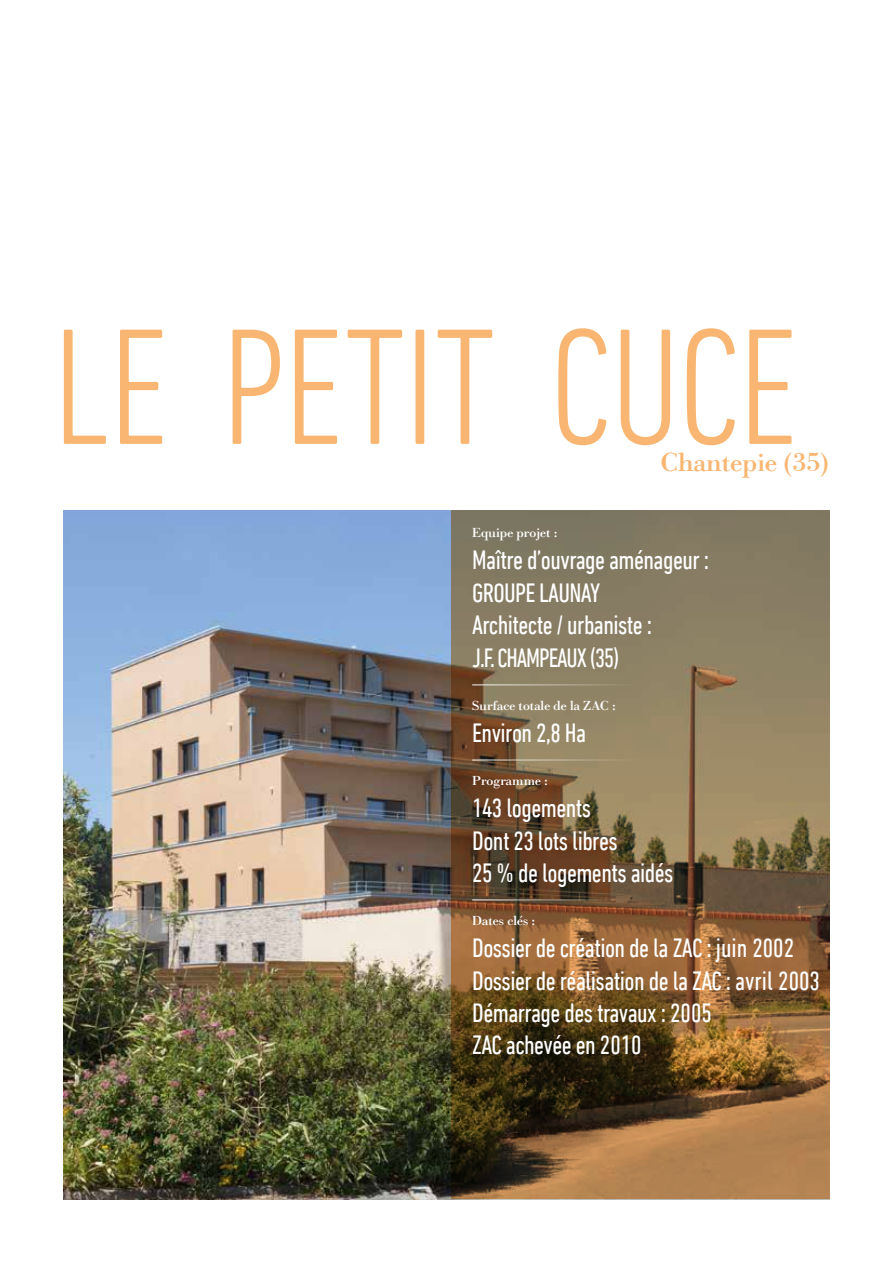
<style>
.page{position:relative;width:893px;height:1263px;background:#fff}
.page>*{position:absolute;margin:0;border:0;box-sizing:border-box;transform-origin:0 0}
.t1{font:300 condensed 168px "DIN Next LT Pro";letter-spacing:-.01em;color:#f9b672}
.t2{font:condensed 27px/32.4px "DIN Next LT Pro";letter-spacing:-.02em;color:#fff}
.t3{font:700 27px "Bodoni Classico";color:#f9b672}
.t4{font:700 13.5px "Bodoni Classico";color:#fff}
</style>
<div class="page">
<img style="left:64px;top:510px;width:387px;height:689px">
<svg style="left:451px;top:510px;width:378px;height:689px;background:#806745"></svg>
<hr style="left:472px;top:685px;width:163px;height:1px;background:#fff">
<hr style="left:472px;top:760px;width:163px;height:1px;background:#fff">
<hr style="left:472px;top:900px;width:163px;height:1px;background:#fff">
<h1 class="t1" style="left:52px;top:292px;width:746px">LE PETIT CUCE</h1>
<p class="t3" style="left:661px;top:446px;width:170px">Chantepie (35)</p>
<p class="t4" style="left:472px;top:524px;width:87px">Equipe projet :</p>
<p class="t2" style="left:472px;top:544px;width:238px">Maître d’ouvrage aménageur :<br>GROUPE LAUNAY<br>Architecte / urbaniste :<br>J.F. CHAMPEAUX (35)</p>
<p class="t4" style="left:472px;top:697px;width:145px">Surface totale de la ZAC :</p>
<p class="t2" style="left:472px;top:717px;width:116px">Environ 2,8 Ha</p>
<p class="t4" style="left:472px;top:772px;width:78px">Programme :</p>
<p class="t2" style="left:472px;top:792px;width:203px">143 logements<br>Dont 23 lots libres<br>25 % de logements aidés</p>
<p class="t4" style="left:472px;top:912px;width:65px">Dates clés :</p>
<p class="t2" style="left:472px;top:932px;width:349px">Dossier de création de la ZAC : juin 2002<br>Dossier de réalisation de la ZAC : avril 2003<br>Démarrage des travaux : 2005<br>ZAC achevée en 2010</p>
</div>
